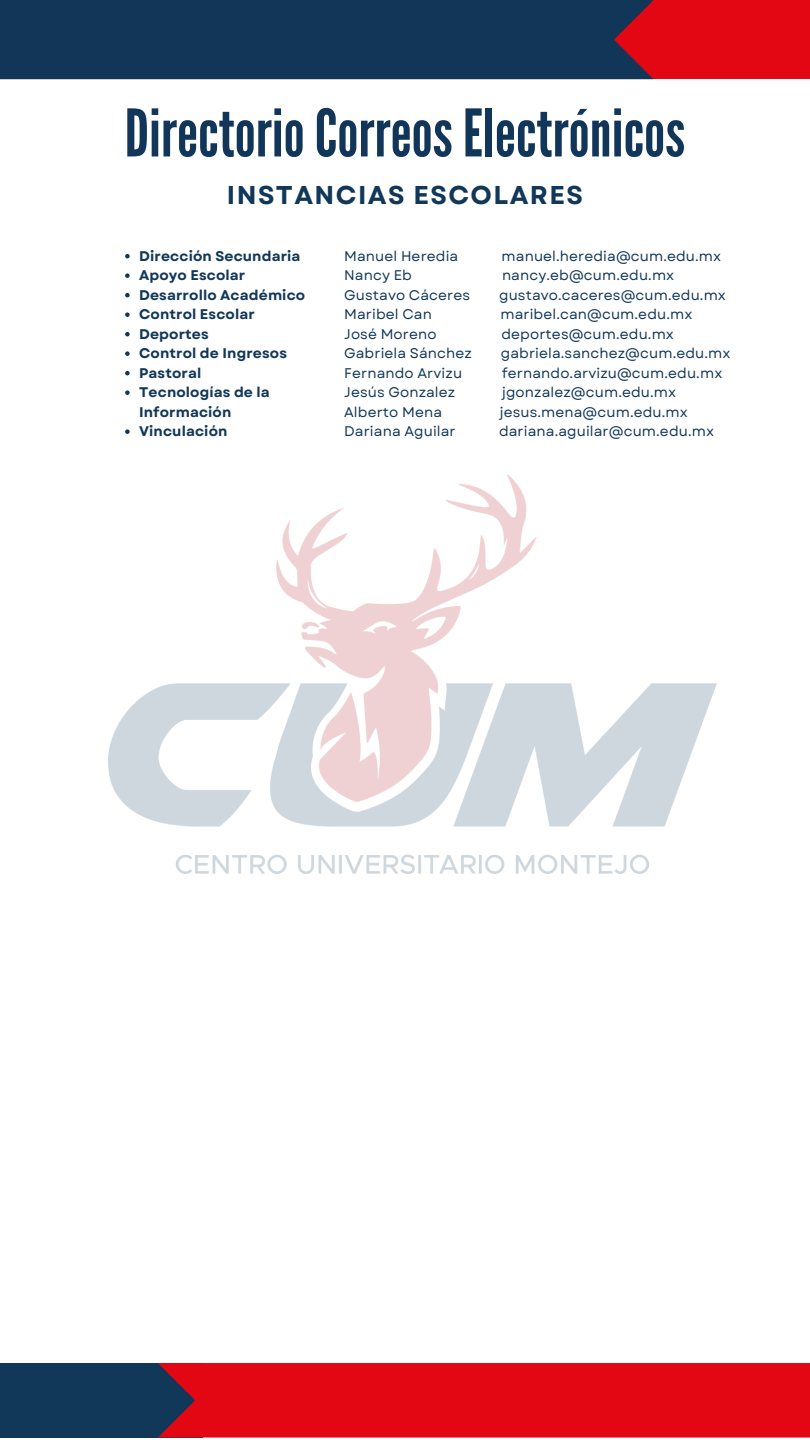
<style>
.page{position:relative;width:810px;height:1440px;background:#fff}
.page>*{position:absolute;margin:0;border:0;box-sizing:border-box;transform-origin:0 0}
.t1{font:65.4px "League Gothic";color:#113659}
.t2{font:700 25.8px "Garet";letter-spacing:.055em;color:#113759}
.t3{font:14px "Garet";letter-spacing:.01em;color:#113759}
.t4{font:700 14px/19.5px "Garet";letter-spacing:.01em;color:#113759}
</style>
<div class="page">
<div style="left:595px;top:0;width:215px;height:79px;background:#e30613"></div>
<div style="left:0;top:0;width:654px;height:79px;background:#113658"></div>
<div style="left:0;top:1363px;width:203px;height:75px;background:#113759"></div>
<div style="left:158px;top:1363px;width:652px;height:75px;background:#e30613"></div>
<img style="left:109px;top:474px;width:607px;height:400px">
<svg style="left:125px;top:254px;width:5px;height:4px"></svg>
<svg style="left:125px;top:273px;width:5px;height:5px"></svg>
<svg style="left:125px;top:293px;width:5px;height:4px"></svg>
<svg style="left:125px;top:312px;width:5px;height:5px"></svg>
<svg style="left:125px;top:332px;width:5px;height:4px"></svg>
<svg style="left:125px;top:351px;width:5px;height:5px"></svg>
<svg style="left:125px;top:371px;width:5px;height:4px"></svg>
<svg style="left:125px;top:390px;width:5px;height:5px"></svg>
<svg style="left:125px;top:429px;width:5px;height:5px"></svg>
<h1 class="t1" style="left:125px;top:95px;width:562px">Directorio Correos Electrónicos</h1>
<p class="t2" style="left:227px;top:177px;width:358px">INSTANCIAS ESCOLARES</p>
<h2 class="t4" style="left:139px;top:246px;width:163px">Dirección Secundaria</h2>
<p class="t4" style="left:139px;top:266px;width:108px">Apoyo Escolar</p>
<p class="t4" style="left:139px;top:285px;width:168px">Desarrollo Académico</p>
<p class="t4" style="left:139px;top:305px;width:117px">Control Escolar</p>
<p class="t4" style="left:139px;top:324px;width:71px">Deportes</p>
<p class="t4" style="left:139px;top:344px;width:149px">Control de Ingresos</p>
<p class="t4" style="left:139px;top:363px;width:64px">Pastoral</p>
<p class="t4" style="left:139px;top:383px;width:132px">Tecnologías de la<br>Información</p>
<p class="t4" style="left:139px;top:422px;width:90px">Vinculación</p>
<p class="t3" style="left:344px;top:246px;width:116px">Manuel Heredia</p>
<p class="t3" style="left:502px;top:246px;width:221px">manuel.heredia@cum.edu.mx</p>
<p class="t3" style="left:344px;top:265px;width:69px">Nancy Eb</p>
<p class="t3" style="left:502px;top:265px;width:174px">nancy.eb@cum.edu.mx</p>
<p class="t3" style="left:344px;top:285px;width:128px">Gustavo Cáceres</p>
<p class="t3" style="left:499px;top:285px;width:228px">gustavo.caceres@cum.edu.mx</p>
<p class="t3" style="left:344px;top:304px;width:89px">Maribel Can</p>
<p class="t3" style="left:500px;top:304px;width:194px">maribel.can@cum.edu.mx</p>
<p class="t3" style="left:344px;top:324px;width:94px">José Moreno</p>
<p class="t3" style="left:501px;top:324px;width:174px">deportes@cum.edu.mx</p>
<p class="t3" style="left:344px;top:343px;width:129px">Gabriela Sánchez</p>
<p class="t3" style="left:501px;top:343px;width:231px">gabriela.sanchez@cum.edu.mx</p>
<p class="t3" style="left:344px;top:363px;width:119px">Fernando Arvizu</p>
<p class="t3" style="left:502px;top:363px;width:222px">fernando.arvizu@cum.edu.mx</p>
<p class="t3" style="left:344px;top:382px;width:113px">Jesús Gonzalez</p>
<p class="t3" style="left:502px;top:382px;width:176px">jgonzalez@cum.edu.mx</p>
<p class="t3" style="left:344px;top:402px;width:99px">Alberto Mena</p>
<p class="t3" style="left:500px;top:402px;width:190px">jesus.mena@cum.edu.mx</p>
<p class="t3" style="left:344px;top:421px;width:113px">Dariana Aguilar</p>
<p class="t3" style="left:499px;top:421px;width:217px">dariana.aguilar@cum.edu.mx</p>
</div>
